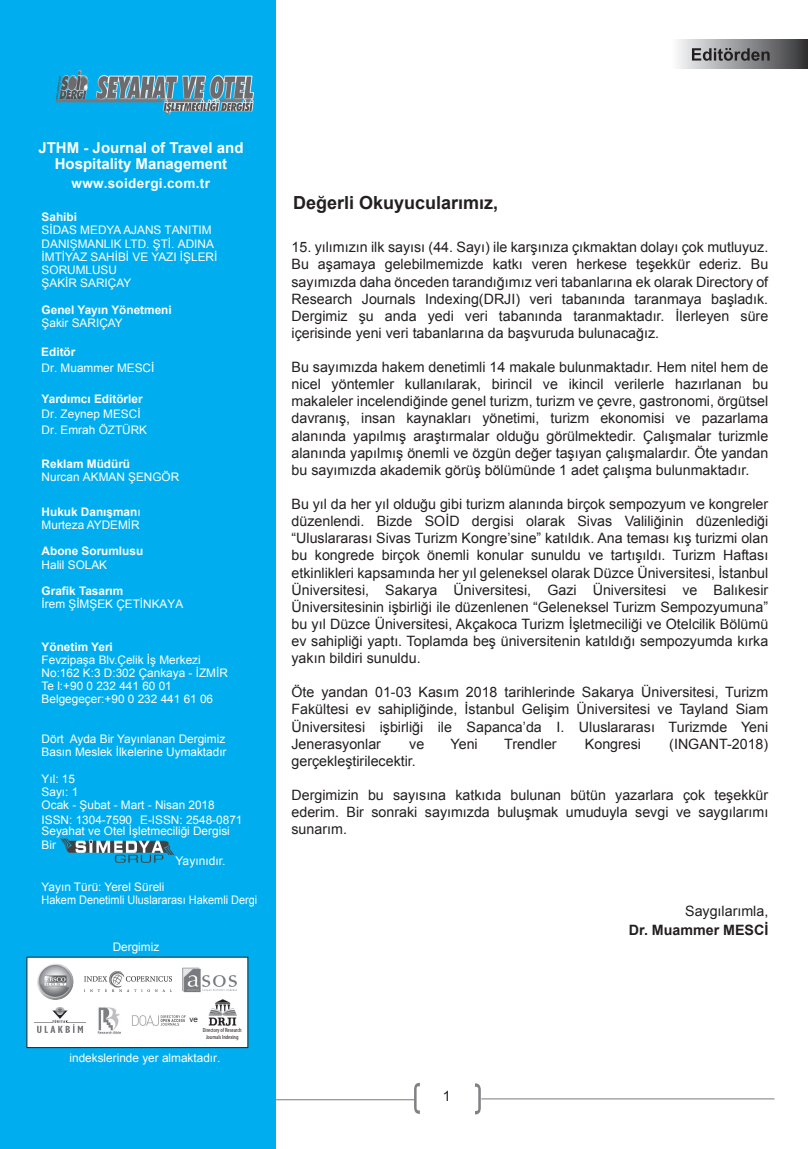
<style>
.page{position:relative;width:808px;height:1149px;background:#fff}
.page>*{position:absolute;margin:0;border:0;box-sizing:border-box;transform-origin:0 0}
.t1{font:700 18px "Arial";color:#231f20}
.t2{font:700 15px/16.5px "Arial";color:#fff;text-align:center}
.t3{font:14.25px/17.1px "Arial";color:#231f20;text-align:justify}
.t4{font:700 14.25px "Arial";color:#231f20}
.t5{font:700 13.5px "Arial";letter-spacing:.025em;color:#fff}
.t6{font:12px "Arial";color:#fff}
.t7{font:11.85px/13.2px "Arial";color:#fff}
.t8{font:700 11.85px "Arial";color:#fff}
.t9{font:11.85px "Arial";color:#fff;scale:.92 1}
.t10{font:7.95px "Arial";color:#231f20}
.t11{font:condensed 6px/6.4px "Myriad Pro";color:#231f20;text-align:center}
.s1{font-weight:700}
</style>
<div class="page">
<hr style="left:121px;top:1098px;width:293px;height:1px;background:#808285">
<svg style="left:475px;top:1083px;width:6px;height:30px"></svg>
<svg style="left:414px;top:1082px;width:6px;height:31px"></svg>
<hr style="left:481px;top:1097px;width:293px;height:2px;background:#808285">
<div style="left:0;top:0;width:276px;height:1148px;background:#00aeef"></div>
<img style="left:56px;top:70px;width:197px;height:44px">
<img style="left:61px;top:838px;width:113px;height:24px">
<svg style="left:678px;top:39px;width:130px;height:29px;background:#8c8d8f"></svg>
<svg style="left:692px;top:48px;width:81px;height:13px"></svg>
<div style="left:27px;top:956px;width:221px;height:91px;background:#fff"></div>
<img style="left:182px;top:967px;width:55px;height:26px">
<img style="left:37px;top:963px;width:37px;height:36px;border-radius:18px">
<img style="left:84px;top:971px;width:87px;height:20px">
<img style="left:34px;top:1007px;width:51px;height:25px">
<img style="left:97px;top:1007px;width:24px;height:27px">
<img style="left:132px;top:1015px;width:54px;height:11px">
<img style="left:208px;top:999px;width:29px;height:27px">
<p class="t2" style="left:38px;top:139px;width:207px">JTHM - Journal of Travel and<br>Hospitality Management</p>
<p class="t5" style="left:72px;top:174px;width:140px">www.soidergi.com.tr</p>
<p class="t8" style="left:42px;top:209px;width:37px">Sahibi</p>
<p class="t7" style="left:42px;top:224px;width:177px">SİDAS MEDYA AJANS TANITIM<br>DANIŞMANLIK LTD. ŞTİ. ADINA<br>İMTİYAZ SAHİBİ VE YAZI İŞLERİ<br>SORUMLUSU<br>ŞAKİR SARIÇAY</p>
<p class="t8" style="left:42px;top:301px;width:132px">Genel Yayın Yönetmeni</p>
<p class="t7" style="left:42px;top:316px;width:83px">Şakir SARIÇAY</p>
<p class="t8" style="left:41px;top:344px;width:36px">Editör</p>
<p class="t7" style="left:42px;top:361px;width:114px">Dr. Muammer MESCİ</p>
<p class="t7" style="left:42px;top:406px;width:107px;line-height:16px">Dr. Zeynep MESCİ<br>Dr. Emrah ÖZTÜRK</p>
<p class="t8" style="left:42px;top:391px;width:102px">Yardımcı Editörler</p>
<p class="t8" style="left:42px;top:455px;width:90px">Reklam Müdürü</p>
<p class="t7" style="left:42px;top:470px;width:139px">Nurcan AKMAN ŞENGÖR</p>
<p class="t7" style="left:42px;top:505px;width:101px"><span class="s1">Hukuk Danışman</span>ı<br>Murteza AYDEMİR</p>
<p class="t8" style="left:42px;top:543px;width:103px">Abone Sorumlusu</p>
<p class="t7" style="left:42px;top:558px;width:67px">Halil SOLAK</p>
<p class="t8" style="left:42px;top:583px;width:83px">Grafik Tasarım</p>
<p class="t7" style="left:42px;top:597px;width:143px">İrem ŞİMŞEK ÇETİNKAYA</p>
<p class="t8" style="left:42px;top:638px;width:73px">Yönetim Yeri</p>
<p class="t7" style="left:42px;top:653px;width:188px">Fevzipaşa Blv.Çelik İş Merkezi<br>No:162 K:3 D:302 Çankaya - İZMİR<br>Te l:+90 0 232 441 60 01<br>Belgegeçer:+90 0 232 441 61 06</p>
<p class="t7" style="left:42px;top:732px;width:186px">Dört Ayda Bir Yayınlanan Dergimiz<br>Basın Meslek İlkelerine Uymaktadır</p>
<p class="t7" style="left:42px;top:771px;width:175px">Yıl: 15<br>Sayı: 1<br>Ocak - Şubat - Mart - Nisan 2018</p>
<p class="t7" style="left:42px;top:813px;width:202px;line-height:11.7px">ISSN: 1304-7590 E-ISSN: 2548-0871<br>Seyahat ve Otel İşletmeciliği Dergisi</p>
<p class="t7" style="left:42px;top:837px;width:16px">Bir</p>
<p class="t6" style="left:176px;top:853px;width:51px">Yayınıdır.</p>
<p class="t7" style="left:42px;top:880px;width:124px">Yayın Türü: Yerel Süreli</p>
<p class="t9" style="left:42px;top:892px;width:236px">Hakem Denetimli Uluslararası Hakemli Dergi</p>
<p class="t7" style="left:113px;top:939px;width:48px">Dergimiz</p>
<p class="t10" style="left:190px;top:1013px;width:10px">ve</p>
<p class="t11" style="left:203px;top:1026px;width:40px">Directory of Research<br>Journals Indexing</p>
<p class="t7" style="left:70px;top:1051px;width:152px">indekslerinde yer almaktadır.</p>
<p class="t1" style="left:293px;top:190px;width:207px">Değerli Okuyucularımız,</p>
<p class="t3" style="left:291px;top:239px;width:478px">15. yılımızın ilk sayısı (44. Sayı) ile karşınıza çıkmaktan dolayı çok mutluyuz.<br>Bu aşamaya gelebilmemizde katkı veren herkese teşekkür ederiz. Bu sayımızda daha önceden tarandığımız veri tabanlarına ek olarak Directory of Research Journals Indexing(DRJI) veri tabanında taranmaya başladık.<br>Dergimiz şu anda yedi veri tabanında taranmaktadır. İlerleyen süre içerisinde yeni veri tabanlarına da başvuruda bulunacağız.</p>
<p class="t3" style="left:291px;top:358px;width:478px">Bu sayımızda hakem denetimli 14 makale bulunmaktadır. Hem nitel hem de nicel yöntemler kullanılarak, birincil ve ikincil verilerle hazırlanan bu makaleler incelendiğinde genel turizm, turizm ve çevre, gastronomi, örgütsel davranış, insan kaynakları yönetimi, turizm ekonomisi ve pazarlama alanında yapılmış araştırmalar olduğu görülmektedir. Çalışmalar turizmle alanında yapılmış önemli ve özgün değer taşıyan çalışmalardır. Öte yandan bu sayımızda akademik görüş bölümünde 1 adet çalışma bulunmaktadır.</p>
<p class="t3" style="left:291px;top:495px;width:478px">Bu yıl da her yıl olduğu gibi turizm alanında birçok sempozyum ve kongreler düzenlendi. Bizde SOİD dergisi olarak Sivas Valiliğinin düzenlediği “Uluslararası Sivas Turizm Kongre’sine” katıldık. Ana teması kış turizmi olan bu kongrede birçok önemli konular sunuldu ve tartışıldı. Turizm Haftası etkinlikleri kapsamında her yıl geleneksel olarak Düzce Üniversitesi, İstanbul Üniversitesi, Sakarya Üniversitesi, Gazi Üniversitesi ve Balıkesir Üniversitesinin işbirliği ile düzenlenen “Geleneksel Turizm Sempozyumuna” bu yıl Düzce Üniversitesi, Akçakoca Turizm İşletmeciliği ve Otelcilik Bölümü ev sahipliği yaptı. Toplamda beş üniversitenin katıldığı sempozyumda kırka yakın bildiri sunuldu.</p>
<p class="t3" style="left:291px;top:683px;width:478px">Öte yandan 01-03 Kasım 2018 tarihlerinde Sakarya Üniversitesi, Turizm Fakültesi ev sahipliğinde, İstanbul Gelişim Üniversitesi ve Tayland Siam Üniversitesi işbirliği ile Sapanca’da I. Uluslararası Turizmde Yeni Jenerasyonlar</p>
<p class="t3" style="left:409px;top:735px;width:17px">ve</p>
<p class="t3" style="left:451px;top:735px;width:29px">Yeni</p>
<p class="t3" style="left:504px;top:735px;width:54px">Trendler</p>
<p class="t3" style="left:585px;top:735px;width:58px">Kongresi</p>
<p class="t3" style="left:669px;top:735px;width:100px">(INGANT-2018)</p>
<p class="t3" style="left:291px;top:752px;width:126px">gerçekleştirilecektir.</p>
<p class="t3" style="left:291px;top:786px;width:478px">Dergimizin bu sayısına katkıda bulunan bütün yazarlara çok teşekkür ederim. Bir sonraki sayımızda buluşmak umuduyla sevgi ve saygılarımı sunarım.</p>
<p class="t3" style="left:443px;top:1087px;width:9px">1</p>
<p class="t3" style="left:685px;top:902px;width:85px">Saygılarımla,</p>
<p class="t4" style="left:629px;top:920px;width:141px">Dr. Muammer MESCİ</p>
</div>
